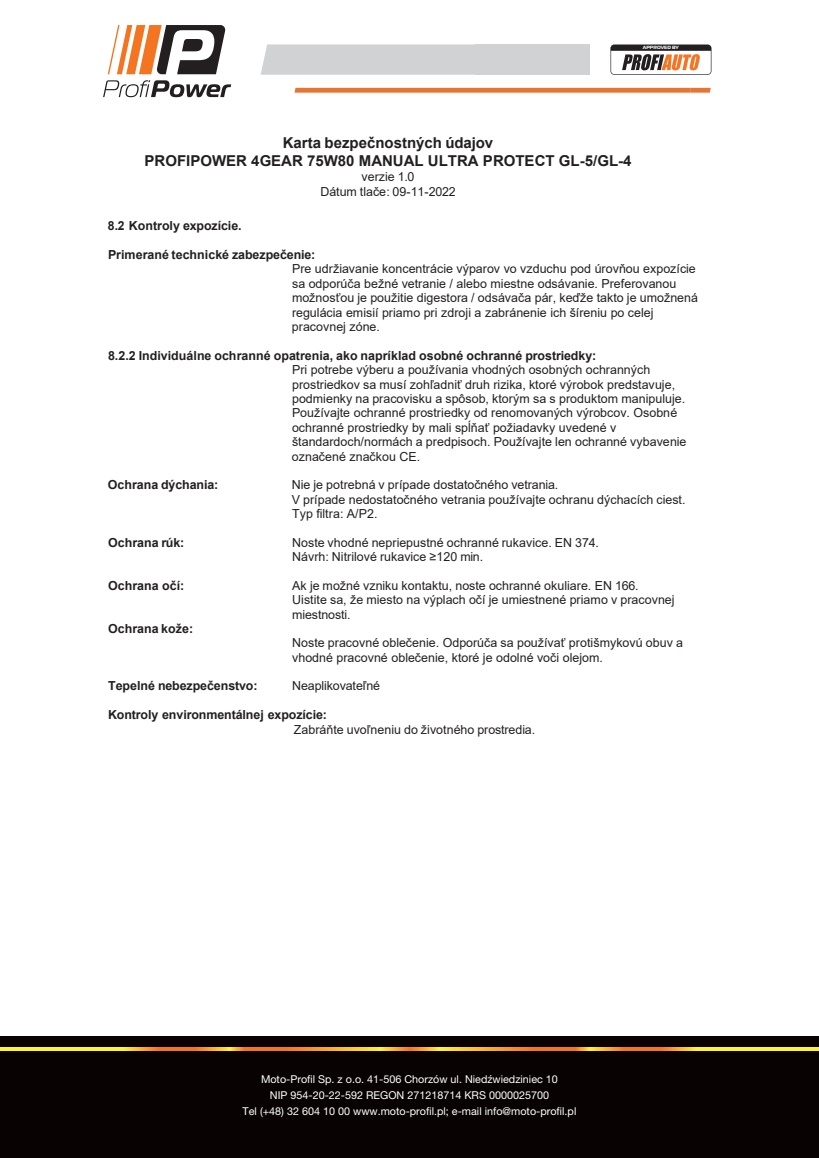
<style>
.page{position:relative;width:819px;height:1158px;background:#fff}
.page>*{position:absolute;margin:0;border:0;box-sizing:border-box;transform-origin:0 0}
.t1{font:700 15px/18.2px "Arial";color:#231f20;text-align:center}
.t2{font:12.5px/14.4px "Arial";color:#231f20}
.t3{font:700 12.5px "Arial";color:#231f20}
.t4{font:10.75px/16.2px "Helvetica Neue LT Pro";color:#fff;text-align:center}
.t5{font:700 4.62px "Magistral";color:#fff}
</style>
<div class="page">
<div style="left:0;top:1036px;width:819px;height:122px;background:#080302"></div>
<svg style="left:0;top:1048px;width:819px;height:2px;background:#fab927"></svg>
<svg style="left:108px;top:25px;width:118px;height:49px"></svg>
<svg style="left:103px;top:80px;width:128px;height:17px"></svg>
<svg style="left:261px;top:44px;width:214px;height:31px;background:#d2d3d5"></svg>
<div style="left:475px;top:44px;width:114px;height:31px;background:#d1d2d4"></div>
<svg style="left:294px;top:88px;width:417px;height:5px;background:#ea7e40"></svg>
<svg style="left:610px;top:45px;width:101px;height:30px"></svg>
<p class="t5" style="left:643px;top:45px;width:37px">APPROVED BY</p>
<p class="t1" style="left:145px;top:134px;width:488px">Karta bezpečnostných údajov<br>PROFIPOWER 4GEAR 75W80 MANUAL ULTRA PROTECT GL-5/GL-4</p>
<p class="t2" style="left:320px;top:170px;width:137px;text-align:center">verzie 1.0<br>Dátum tlače: 09-11-2022</p>
<p class="t3" style="left:108px;top:217px;width:135px">8.2 Kontroly expozície.</p>
<p class="t3" style="left:108px;top:246px;width:209px">Primerané technické zabezpečenie:</p>
<p class="t2" style="left:292px;top:262px;width:408px">Pre udržiavanie koncentrácie výparov vo vzduchu pod úrovňou expozície sa odporúča bežné vetranie / alebo miestne odsávanie. Preferovanou možnosťou je použitie digestora / odsávača pár, keďže takto je umožnená regulácia emisií priamo pri zdroji a zabránenie ich šíreniu po celej pracovnej zóne.</p>
<p class="t3" style="left:108px;top:346px;width:490px">8.2.2 Individuálne ochranné opatrenia, ako napríklad osobné ochranné prostriedky:</p>
<p class="t2" style="left:292px;top:362px;width:396px">Pri potrebe výberu a používania vhodných osobných ochranných prostriedkov sa musí zohľadniť druh rizika, ktoré výrobok predstavuje, podmienky na pracovisku a spôsob, ktorým sa s produktom manipuluje.<br>Používajte ochranné prostriedky od renomovaných výrobcov. Osobné ochranné prostriedky by mali spĺňať požiadavky uvedené v štandardoch/normách a predpisoch. Používajte len ochranné vybavenie označené značkou CE.</p>
<p class="t3" style="left:108px;top:476px;width:112px">Ochrana dýchania:</p>
<p class="t2" style="left:292px;top:478px;width:395px">Nie je potrebná v prípade dostatočného vetrania.<br>V prípade nedostatočného vetrania používajte ochranu dýchacích ciest.<br>Typ filtra: A/P2.</p>
<p class="t3" style="left:108px;top:533px;width:78px">Ochrana rúk:</p>
<p class="t2" style="left:292px;top:535px;width:308px">Noste vhodné nepriepustné ochranné rukavice. EN 374.<br>Návrh: Nitrilové rukavice ≥120 min.</p>
<p class="t3" style="left:108px;top:576px;width:78px">Ochrana očí:</p>
<p class="t3" style="left:108px;top:620px;width:87px">Ochrana kože:</p>
<p class="t2" style="left:292px;top:578px;width:384px">Ak je možné vzniku kontaktu, noste ochranné okuliare. EN 166.<br>Uistite sa, že miesto na výplach očí je umiestnené priamo v pracovnej miestnosti.</p>
<p class="t2" style="left:292px;top:636px;width:392px">Noste pracovné oblečenie. Odporúča sa používať protišmykovú obuv a vhodné pracovné oblečenie, ktoré je odolné voči olejom.</p>
<p class="t3" style="left:108px;top:677px;width:151px">Tepelné nebezpečenstvo:</p>
<p class="t2" style="left:292px;top:679px;width:89px">Neaplikovateľné</p>
<p class="t3" style="left:108px;top:706px;width:220px">Kontroly environmentálnej expozície:</p>
<p class="t2" style="left:294px;top:722px;width:243px">Zabráňte uvoľneniu do životného prostredia.</p>
<p class="t4" style="left:243px;top:1070px;width:335px">Moto-Profil Sp. z o.o. 41-506 Chorzów ul. Niedźwiedziniec 10<br>NIP 954-20-22-592 REGON 271218714 KRS 0000025700<br>Tel (+48) 32 604 10 00 www.moto-profil.pl; e-mail info@moto-profil.pl</p>
</div>
